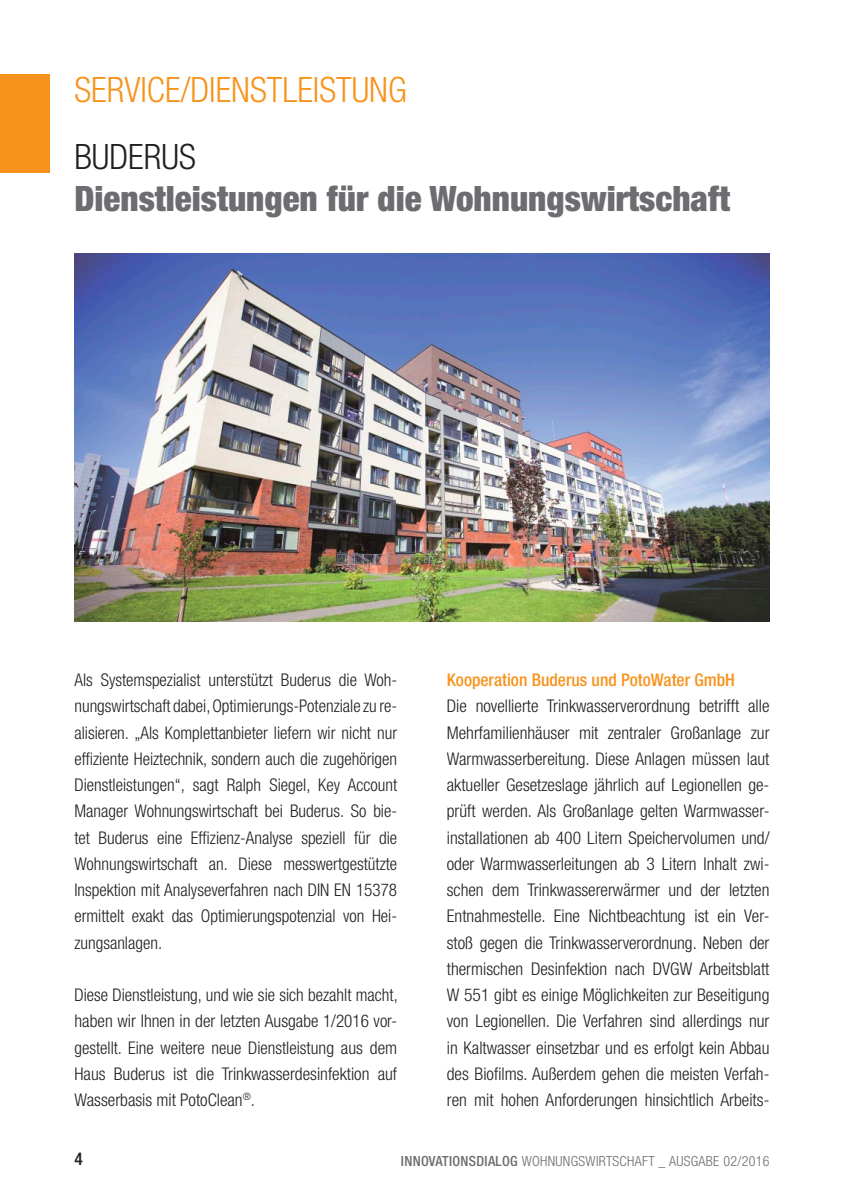
<style>
.page{position:relative;width:844px;height:1191px;background:#fff}
.page>*{position:absolute;margin:0;border:0;box-sizing:border-box;transform-origin:0 0}
.t1{font:900 condensed 35px/42px "Helvetica Neue";color:#6c6d70}
.t2{font:300 condensed 35px "Helvetica Neue";color:#f7931d}
.t3{font:300 condensed 17.5px/26.2px "Helvetica Neue";color:#231f20;text-align:justify}
.t4{font:500 condensed 17.5px "Helvetica Neue";color:#231f20}
.t5{font:300 condensed 14px "Helvetica Neue";letter-spacing:.02em;color:#6c6d70}
.s1{font-weight:300;color:#231f20}
.s2{font-weight:500;color:#f7931d}
.s3{font-weight:500}
</style>
<div class="page">
<img style="left:74px;top:254px;width:695px;height:367px">
<div style="left:0;top:74px;width:50px;height:99px;background:#f7931d"></div>
<p class="t2" style="left:74px;top:70px;width:334px">SERVICE/DIENSTLEISTUNG</p>
<p class="t1" style="left:74px;top:135px;width:657px"><span class="s1">BUDERUS<br></span>Dienstleistungen für die Wohnungswirtschaft</p>
<p class="t3" style="left:74px;top:666px;width:324px">Als Systemspezialist unterstützt Buderus die Woh&shy;nungswirtschaft dabei, Optimierungs-Potenziale zu re&shy;alisieren. „Als Komplettanbieter liefern wir nicht nur effiziente Heiztechnik, sondern auch die zugehörigen Dienstleistungen“, sagt Ralph Siegel, Key Account Manager Wohnungswirtschaft bei Buderus. So bie&shy;tet Buderus eine Effizienz-Analyse speziell für die Wohnungswirtschaft an. Diese messwertgestützte Inspektion mit Analyseverfahren nach DIN EN 15378 ermittelt exakt das Optimierungspotenzial von Hei&shy;zungsanlagen.</p>
<p class="t3" style="left:74px;top:981px;width:325px">Diese Dienstleistung, und wie sie sich bezahlt macht, haben wir Ihnen in der letzten Ausgabe 1/2016 vor&shy;gestellt. Eine weitere neue Dienstleistung aus dem Haus Buderus ist die Trinkwasserdesinfektion auf Wasserbasis mit PotoClean<sup>®</sup>.</p>
<p class="t3" style="left:446px;top:666px;width:324px;text-align:left"><span class="s2">Kooperation Buderus und PotoWater GmbH<br></span>Die novellierte Trinkwasserverordnung betrifft alle Mehrfamilienhäuser mit zentraler Großanlage zur Warmwasserbereitung. Diese Anlagen müssen laut aktueller Gesetzeslage jährlich auf Legionellen ge&shy;prüft werden. Als Großanlage gelten Warmwasser&shy;installationen ab 400 Litern Speichervolumen und/ oder Warmwasserleitungen ab 3 Litern Inhalt zwi&shy;schen dem Trinkwassererwärmer und der letzten Entnahmestelle. Eine Nichtbeachtung ist ein Ver&shy;stoß gegen die Trinkwasserverordnung. Neben der thermischen Desinfektion nach DVGW Arbeitsblatt W 551 gibt es einige Möglichkeiten zur Beseitigung von Legionellen. Die Verfahren sind allerdings nur in Kaltwasser einsetzbar und es erfolgt kein Abbau des Biofilms. Außerdem gehen die meisten Verfah&shy;ren mit hohen Anforderungen hinsichtlich Arbeits-</p>
<p class="t4" style="left:74px;top:1148px;width:10px">4</p>
<p class="t5" style="left:401px;top:1153px;width:370px"><span class="s3">INNOVATIONSDIALOG</span> WOHNUNGSWIRTSCHAFT _ AUSGABE 02/2016</p>
</div>
